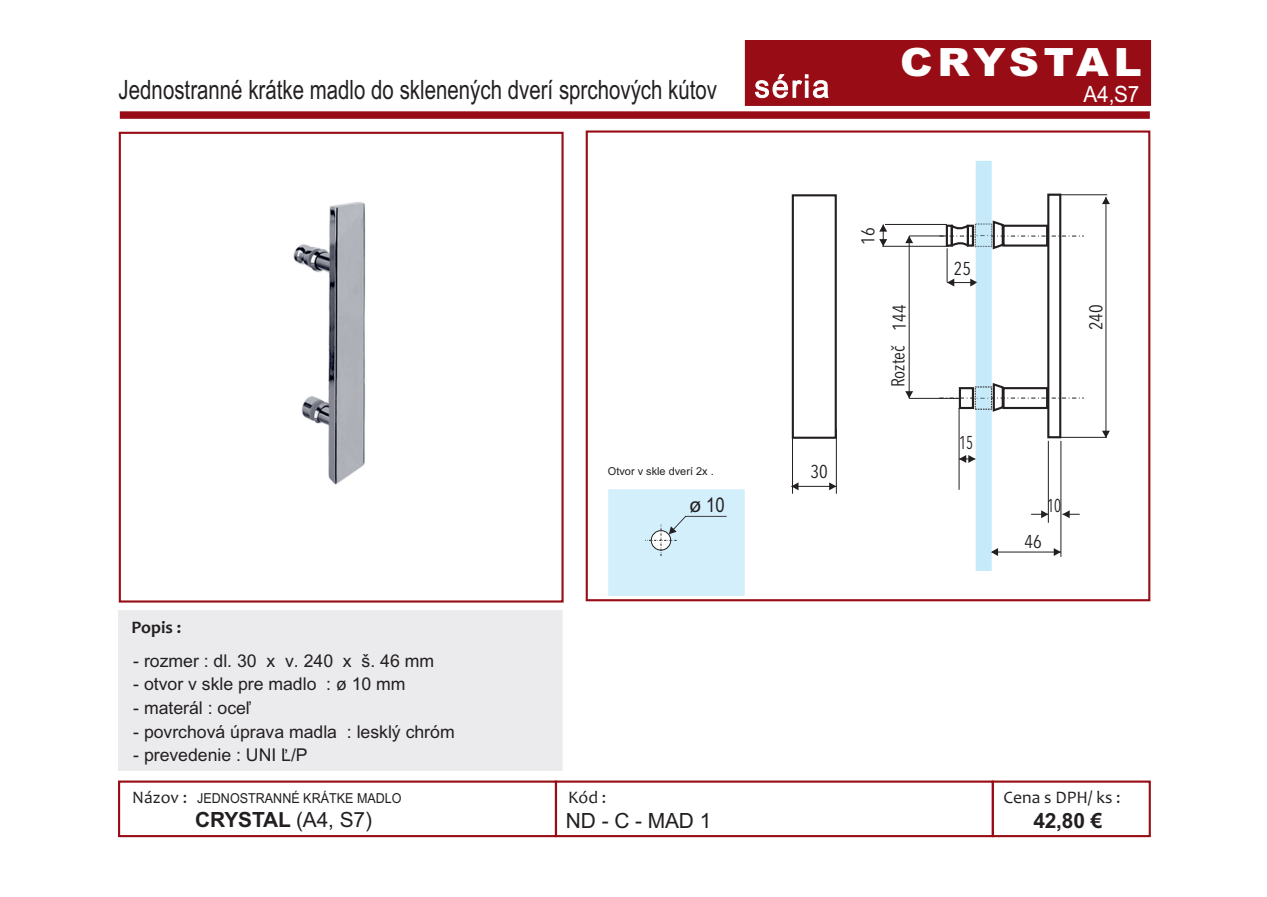
<style>
.page{position:relative;width:1267px;height:897px;background:#fff}
.page>*{position:absolute;margin:0;border:0;box-sizing:border-box;transform-origin:0 0}
.t1{font:900 39px "Arial";letter-spacing:.095em;color:#fff;scale:1.07 1}
.t2{font:26.55px "Arial Narrow";color:#231f20;scale:.94 1}
.t3{font:22.5px "Arial Unicode MS";color:#fff;scale:.92 1}
.t4{font:700 21px "Arial";letter-spacing:-.005em;color:#231f20}
.t5{font:21px "Arial";color:#231f20}
.t6{font:20.4px "Arial Narrow";color:#231f20}
.t7{font:condensed 18.45px "Avenir Next LT Pro";color:#231f20}
.t8{font:condensed 18.45px "Avenir Next LT Pro";color:#231f20;scale:.81 1}
.t9{font:17.7px "Arial Unicode MS";color:#231f20}
.t10{font:17.7px "Candara";color:#231f20}
.t11{font:700 17.7px "Candara";color:#231f20}
.t12{font:13.65px "Arial";color:#231f20;scale:.92 1}
.t13{font:10.95px "Arial";color:#231f20}
.s1{font-family:"Arial";font-size:31.5px;color:#fff}
.s2{font-family:"Arial"}
.s3{font-weight:400}
</style>
<div class="page">
<div style="left:608px;top:490px;width:137px;height:106px;background:#d3effb"></div>
<div style="left:119px;top:132px;width:444px;height:470px;border:2px solid #980c15"></div>
<div style="left:992px;top:780px;width:159px;height:57px;border:2px solid #980c15"></div>
<div style="left:555px;top:780px;width:439px;height:57px;border:2px solid #980c15"></div>
<div style="left:118px;top:780px;width:439px;height:57px;border:2px solid #980c15"></div>
<svg style="left:120px;top:40px;width:1031px;height:79px"></svg>
<div style="left:586px;top:130px;width:564px;height:471px;border:2px solid #980c15"></div>
<svg style="left:645px;top:516px;width:81px;height:40px;background:#cde5f0"></svg>
<div style="left:792px;top:194px;width:45px;height:245px;border:2px solid #231f20"></div>
<hr style="left:791px;top:486px;width:45px;height:1px;background:#231f20">
<svg style="left:791px;top:482px;width:7px;height:8px"></svg>
<svg style="left:829px;top:482px;width:7px;height:8px"></svg>
<hr style="left:836px;top:429px;width:1px;height:65px;background:#231f20">
<hr style="left:792px;top:429px;width:1px;height:65px;background:#231f20">
<hr style="left:909px;top:236px;width:1px;height:162px;background:#231f20">
<svg style="left:905px;top:236px;width:8px;height:7px"></svg>
<svg style="left:905px;top:391px;width:8px;height:7px"></svg>
<hr style="left:909px;top:236px;width:38px;height:1px;background:#231f20">
<hr style="left:947px;top:248px;width:1px;height:34px;background:#231f20">
<hr style="left:947px;top:282px;width:30px;height:1px;background:#231f20">
<svg style="left:947px;top:279px;width:7px;height:7px"></svg>
<svg style="left:970px;top:279px;width:5px;height:7px"></svg>
<hr style="left:885px;top:224px;width:62px;height:1px;background:#231f20">
<hr style="left:882px;top:246px;width:67px;height:1px;background:#231f20">
<svg style="left:879px;top:224px;width:8px;height:22px"></svg>
<hr style="left:1048px;top:441px;width:1px;height:82px;background:#231f20">
<hr style="left:1060px;top:441px;width:1px;height:116px;background:#231f20">
<hr style="left:991px;top:552px;width:70px;height:1px;background:#231f20">
<svg style="left:991px;top:548px;width:7px;height:8px"></svg>
<svg style="left:1053px;top:548px;width:8px;height:8px"></svg>
<svg style="left:1031px;top:510px;width:17px;height:8px"></svg>
<svg style="left:1062px;top:510px;width:17px;height:8px"></svg>
<hr style="left:1049px;top:194px;width:58px;height:1px;background:#231f20">
<hr style="left:1048px;top:437px;width:59px;height:1px;background:#231f20">
<hr style="left:1105px;top:197px;width:1px;height:241px;background:#231f20">
<svg style="left:1102px;top:197px;width:8px;height:7px"></svg>
<svg style="left:1102px;top:431px;width:8px;height:7px"></svg>
<div style="left:1047px;top:194px;width:14px;height:244px;border:2px solid #231f20"></div>
<hr style="left:959px;top:408px;width:1px;height:82px;background:#231f20">
<hr style="left:909px;top:398px;width:51px;height:1px;background:#231f20">
<svg style="left:939px;top:219px;width:145px;height:32px"></svg>
<svg style="left:939px;top:382px;width:145px;height:31px"></svg>
<svg style="left:959px;top:455px;width:16px;height:8px"></svg>
<img style="left:975px;top:161px;width:16px;height:410px">
<img style="left:293px;top:201px;width:73px;height:284px">
<h2 class="t2" style="left:119px;top:79px;width:757px">Jednostranné krátke madlo do sklenených dverí sprchových kútov <span class="s1">séria</span></h2>
<h1 class="t1" style="left:900px;top:48px;width:227px">CRYSTAL</h1>
<p class="t3" style="left:1083px;top:86px;width:62px">A4,S7</p>
<p class="t11" style="left:131px;top:620px;width:51px">Popis :</p>
<p class="t9" style="left:133px;top:654px;width:302px">- rozmer : dl. 30 x v. 240 x š. 46 mm</p>
<p class="t9" style="left:133px;top:677px;width:274px">- otvor v skle pre madlo : ø 10 mm</p>
<p class="t9" style="left:133px;top:701px;width:119px">- materál : oce<span class="s2">ľ</span></p>
<p class="t9" style="left:133px;top:725px;width:323px">- povrchová úprava madla : lesklý chróm</p>
<p class="t9" style="left:133px;top:748px;width:176px">- prevedenie : UNI L/P</p>
<p class="t9" style="left:284px;top:738px;width:6px">,</p>
<p class="t13" style="left:608px;top:467px;width:107px">Otvor v skle dverí 2x .</p>
<p class="t7" style="left:810px;top:464px;width:19px">30</p>
<p class="t6" style="left:689px;top:497px;width:37px"><span class="s2">ø</span> 10</p>
<p class="t7" style="left:860px;top:245px;width:19px;rotate:-90deg">16</p>
<p class="t7" style="left:892px;top:330px;width:28px;rotate:-90deg">144</p>
<p class="t7" style="left:890px;top:387px;width:43px;rotate:-90deg">Rozteč</p>
<p class="t7" style="left:954px;top:261px;width:19px">25</p>
<p class="t8" style="left:959px;top:435px;width:19px">15</p>
<p class="t7" style="left:1088px;top:330px;width:28px;rotate:-90deg">240</p>
<p class="t8" style="left:1047px;top:498px;width:19px">10</p>
<p class="t7" style="left:1024px;top:534px;width:19px">46</p>
<p class="t12" style="left:197px;top:792px;width:224px">JEDNOSTRANNÉ KRÁTKE MADLO</p>
<p class="t10" style="left:132px;top:790px;width:57px">Názov :</p>
<p class="t10" style="left:568px;top:790px;width:40px">Kód :</p>
<p class="t10" style="left:1003px;top:790px;width:119px">Cena s DPH/ ks :</p>
<p class="t4" style="left:195px;top:812px;width:178px">CRYSTAL <span class="s3">(A4, S7)</span></p>
<p class="t5" style="left:566px;top:813px;width:147px">ND - C - MAD 1</p>
<p class="t4" style="left:1033px;top:812px;width:71px">42,80 €</p>
</div>
